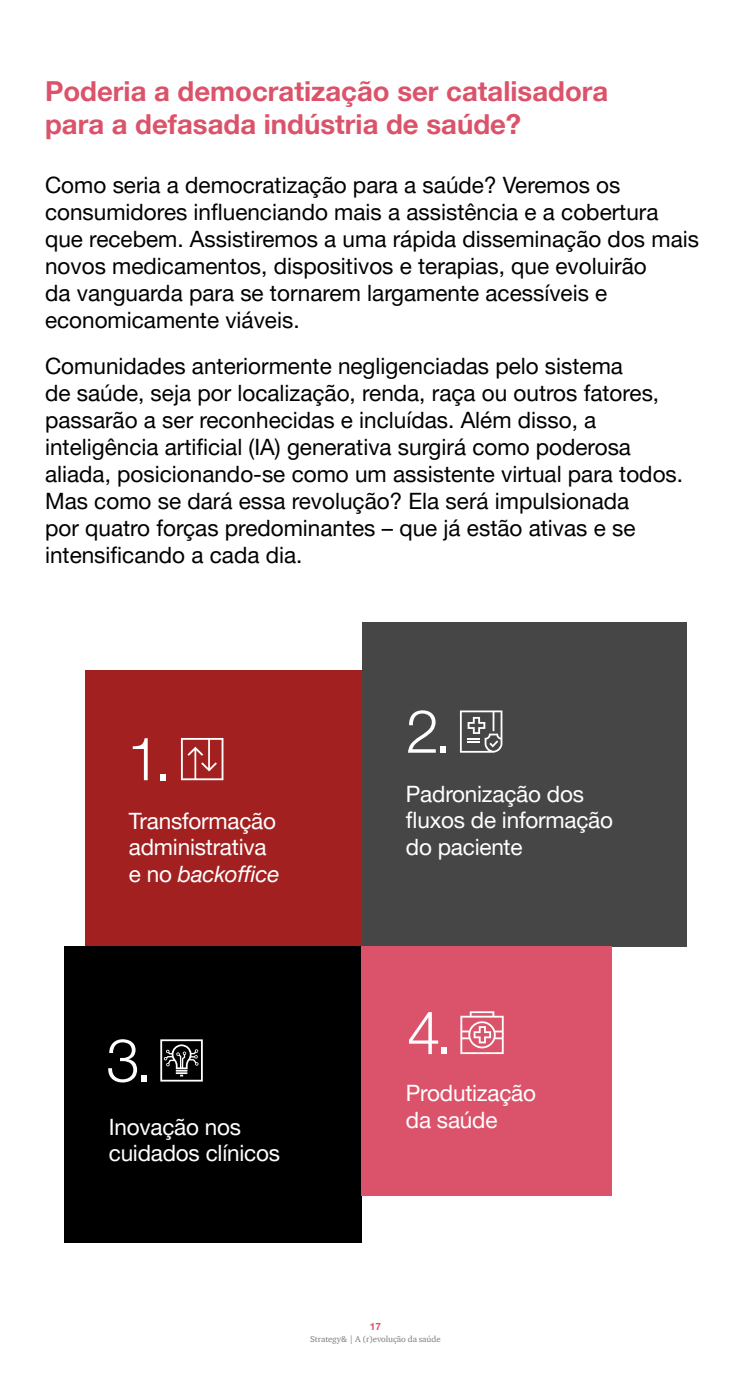
<style>
.page{position:relative;width:751px;height:1375px;background:#fff}
.page>*{position:absolute;margin:0;border:0;box-sizing:border-box;transform-origin:0 0}
.t1{font:300 60px "Helvetica Neue LT Pro";color:#fff}
.t2{font:700 27.5px/33px "Helvetica Neue LT Pro";color:#db536a}
.t3{font:22.5px/27px "Helvetica Neue LT Pro";color:#000101}
.t4{font:22.5px/26.2px "Helvetica Neue LT Pro";letter-spacing:-.01em;color:#fff}
.t5{font:700 10px "Helvetica Neue LT Pro";color:#db536a}
.t6{font:8.75px "ITC Charter Com";letter-spacing:-.01em;color:#7d7d7d}
.s1{font-style:italic}
</style>
<div class="page">
<div style="left:85px;top:670px;width:276px;height:276px;background:#a32020"></div>
<div style="left:65px;top:946px;width:296px;height:297px;background:#000"></div>
<div style="left:361px;top:622px;width:324px;height:324px;background:#464646"></div>
<div style="left:361px;top:946px;width:250px;height:250px;background:#db536a"></div>
<svg style="left:181px;top:738px;width:42px;height:42px"></svg>
<svg style="left:460px;top:711px;width:42px;height:42px"></svg>
<svg style="left:160px;top:1039px;width:43px;height:43px"></svg>
<svg style="left:460px;top:1011px;width:43px;height:43px"></svg>
<p class="t2" style="left:45px;top:74px;width:564px">Poderia a democratização ser catalisadora para a defasada indústria de saúde?</p>
<p class="t3" style="left:45px;top:171px;width:655px">Como seria a democratização para a saúde? Veremos os consumidores influenciando mais a assistência e a cobertura que recebem. Assistiremos a uma rápida disseminação dos mais novos medicamentos, dispositivos e terapias, que evoluirão<br>da vanguarda para se tornarem largamente acessíveis e economicamente viáveis.</p>
<p class="t3" style="left:45px;top:352px;width:639px">Comunidades anteriormente negligenciadas pelo sistema<br>de saúde, seja por localização, renda, raça ou outros fatores, passarão a ser reconhecidas e incluídas. Além disso, a inteligência artificial (IA) generativa surgirá como poderosa aliada, posicionando-se como um assistente virtual para todos.<br>Mas como se dará essa revolução? Ela será impulsionada<br>por quatro forças predominantes – que já estão ativas e se intensificando a cada dia.</p>
<h1 class="t1" style="left:127px;top:722px;width:46px">1.</h1>
<p class="t4" style="left:129px;top:808px;width:152px">Transformação administrativa e no <span class="s1">backoffice</span></p>
<h1 class="t1" style="left:106px;top:1024px;width:47px">3.</h1>
<p class="t4" style="left:109px;top:1113px;width:172px">Inovação nos cuidados clínicos</p>
<h1 class="t1" style="left:405px;top:695px;width:47px">2.</h1>
<p class="t4" style="left:405px;top:780px;width:208px">Padronização dos fluxos de informação do paciente</p>
<h1 class="t1" style="left:407px;top:996px;width:47px">4.</h1>
<p class="t4" style="left:405px;top:1080px;width:132px">Produtização da saúde</p>
<p class="t5" style="left:369px;top:1320px;width:13px">17</p>
<p class="t6" style="left:310px;top:1334px;width:132px">Strategy&amp; | A (r)evolução da saúde</p>
</div>
